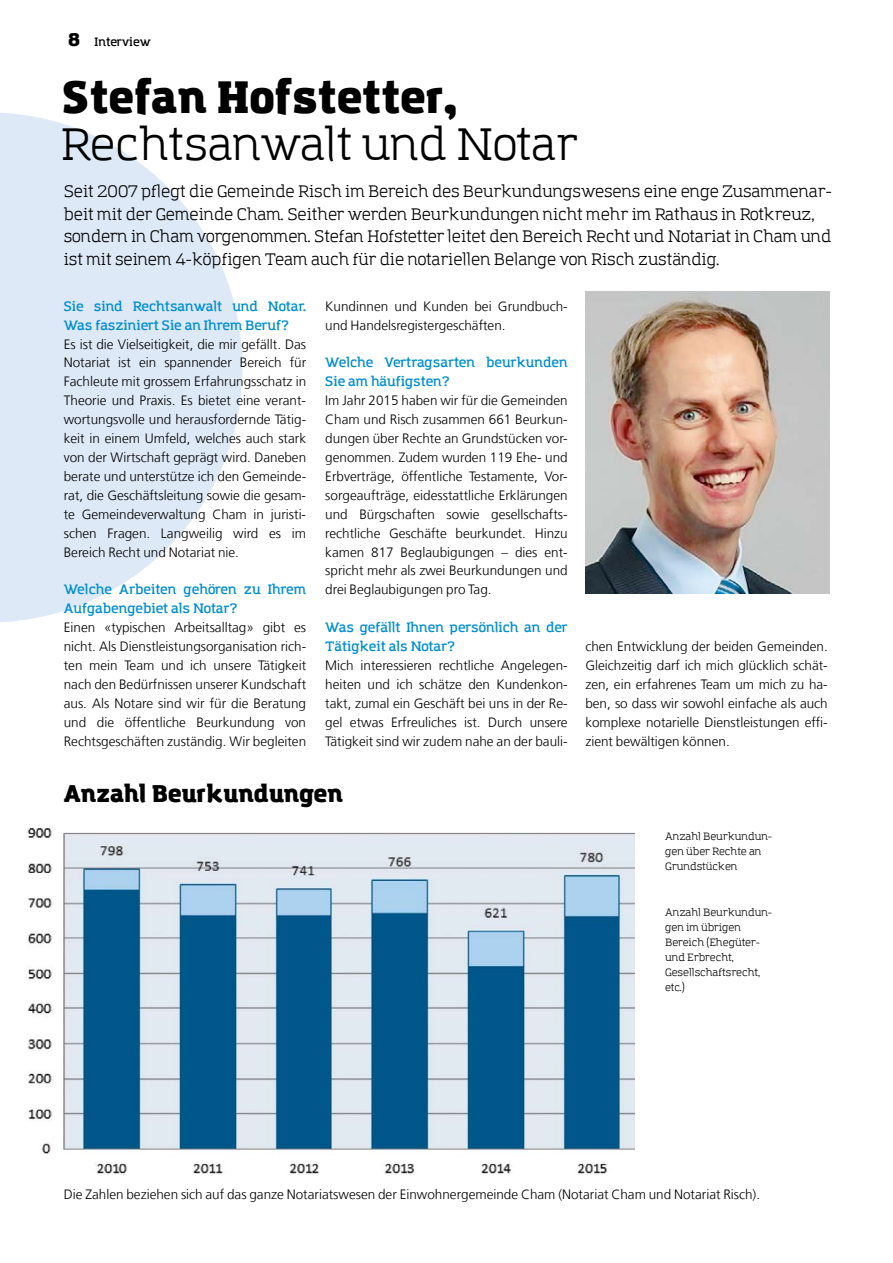
<style>
.page{position:relative;width:893px;height:1263px;background:#fff}
.page>*{position:absolute;margin:0;border:0;box-sizing:border-box;transform-origin:0 0}
.t1{font:45px "Amazing Grotesk";color:#000}
.t2{font:900 45px "Amazing Grotesk";color:#000}
.t3{font:900 24px "Amazing Grotesk";color:#000}
.t4{font:16.5px/22.5px "Amazing Grotesk";color:#000}
.t5{font:300 13.5px/18.9px "Frutiger LT Com";color:#000;text-align:justify}
.t6{font:600 13.5px/18.9px "Amazing Grotesk";color:#008dd0}
.t7{font:600 12px "Amazing Grotesk";color:#000}
.t8{font:10.5px/15px "Amazing Grotesk";color:#000}
.s1{font-weight:900;font-size:18px}
</style>
<div class="page">
<img style="left:27px;top:828px;width:608px;height:346px">
<svg style="left:0;top:113px;width:242px;height:509px;fill:#dee9f7"></svg>
<img style="left:585px;top:292px;width:244px;height:302px">
<p class="t7" style="left:68px;top:35px;width:84px"><span class="s1">8</span> Interview</p>
<h1 class="t2" style="left:61px;top:69px;width:398px">Stefan Hofstetter,</h1>
<h1 class="t1" style="left:61px;top:117px;width:519px">Rechtsanwalt und Notar</h1>
<p class="t4" style="left:64px;top:181px;width:770px">Seit 2007 pflegt die Gemeinde Risch im Bereich des Beurkundungswesens eine enge Zusammenar&shy;beit mit der Gemeinde Cham. Seither werden Beurkundungen nicht mehr im Rathaus in Rotkreuz, sondern in Cham vorgenommen. Stefan Hofstetter leitet den Bereich Recht und Notariat in Cham und ist mit seinem 4-köpfigen Team auch für die notariellen Belange von Risch zuständig.</p>
<p class="t6" style="left:64px;top:297px;width:244px">Sie sind Rechtsanwalt und Notar.<br>Was fasziniert Sie an Ihrem Beruf?</p>
<p class="t5" style="left:64px;top:335px;width:244px">Es ist die Vielseitigkeit, die mir gefällt. Das Notariat ist ein spannender Bereich für Fachleute mit grossem Erfahrungsschatz in Theorie und Praxis. Es bietet eine verant&shy;wortungsvolle und herausfordernde Tätig&shy;keit in einem Umfeld, welches auch stark von der Wirtschaft geprägt wird. Daneben berate und unterstütze ich den Gemeinde&shy;rat, die Geschäftsleitung sowie die gesam&shy;te Gemeindeverwaltung Cham in juristi&shy;schen Fragen. Langweilig wird es im Bereich Recht und Notariat nie.</p>
<p class="t6" style="left:64px;top:580px;width:244px">Welche Arbeiten gehören zu Ihrem<br>Aufgabengebiet als Notar?</p>
<p class="t5" style="left:64px;top:618px;width:244px">Einen «typischen Arbeitsalltag» gibt es nicht. Als Dienstleistungsorganisation rich&shy;ten mein Team und ich unsere Tätigkeit nach den Bedürfnissen unserer Kundschaft aus. Als Notare sind wir für die Beratung und die öffentliche Beurkundung von Rechtsgeschäften zuständig. Wir begleiten</p>
<p class="t5" style="left:325px;top:297px;width:244px">Kundinnen und Kunden bei Grundbuch&shy;und Handelsregistergeschäften.</p>
<p class="t6" style="left:325px;top:354px;width:244px">Welche Vertragsarten beurkunden<br>Sie am häufigsten?</p>
<p class="t5" style="left:325px;top:391px;width:244px">Im Jahr 2015 haben wir für die Gemeinden Cham und Risch zusammen 661 Beurkun&shy;dungen über Rechte an Grundstücken vor&shy;genommen. Zudem wurden 119 Ehe- und Erbverträge, öffentliche Testamente, Vor&shy;sorgeaufträge, eidesstattliche Erklärungen und Bürgschaften sowie gesellschafts&shy;rechtliche Geschäfte beurkundet. Hinzu kamen 817 Beglaubigungen – dies ent&shy;spricht mehr als zwei Beurkundungen und drei Beglaubigungen pro Tag.</p>
<p class="t6" style="left:325px;top:618px;width:244px">Was gefällt Ihnen persönlich an der<br>Tätigkeit als Notar?</p>
<p class="t5" style="left:325px;top:656px;width:244px">Mich interessieren rechtliche Angelegen&shy;heiten und ich schätze den Kundenkon&shy;takt, zumal ein Geschäft bei uns in der Re&shy;gel etwas Erfreuliches ist. Durch unsere Tätigkeit sind wir zudem nahe an der bauli-</p>
<h2 class="t3" style="left:64px;top:778px;width:281px">Anzahl Beurkundungen</h2>
<p class="t5" style="left:585px;top:637px;width:244px">chen Entwicklung der beiden Gemeinden.<br>Gleichzeitig darf ich mich glücklich schät&shy;zen, ein erfahrenes Team um mich zu ha&shy;ben, so dass wir sowohl einfache als auch komplexe notarielle Dienstleistungen effi&shy;zient bewältigen können.</p>
<p class="t8" style="left:665px;top:829px;width:109px">Anzahl Beurkundun&shy;gen über Rechte an<br>Grundstücken</p>
<p class="t8" style="left:665px;top:905px;width:109px">Anzahl Beurkundun&shy;gen im übrigen<br>Bereich (Ehegüter&shy;und Erbrecht,<br>Gesellschaftsrecht, etc.)</p>
<p class="t5" style="left:64px;top:1185px;width:698px">Die Zahlen beziehen sich auf das ganze Notariatswesen der Einwohnergemeinde Cham (Notariat Cham und Notariat Risch).</p>
</div>
